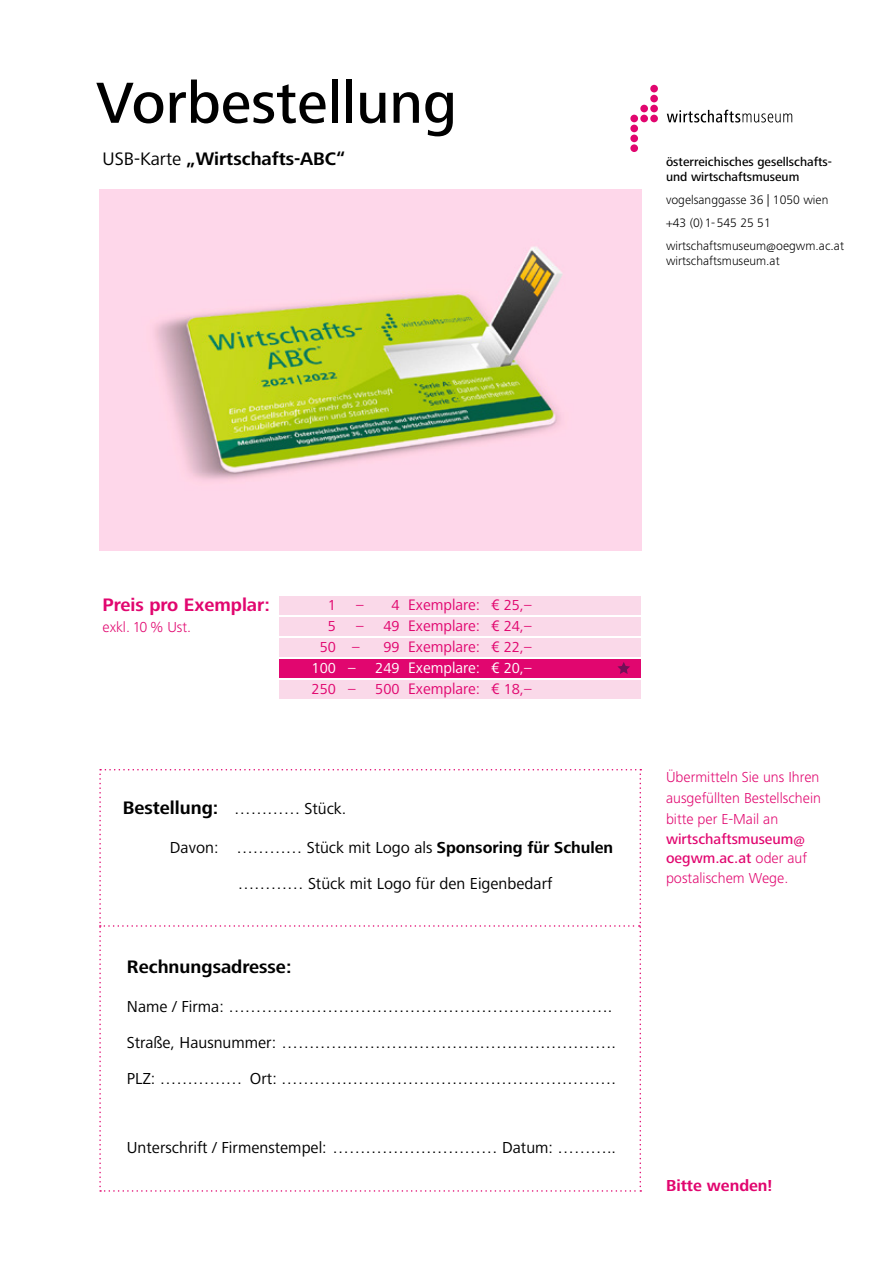
<style>
.page{position:relative;width:893px;height:1263px;background:#fff}
.page>*{position:absolute;margin:0;border:0;box-sizing:border-box;transform-origin:0 0}
.t1{font:500 60px "Frutiger Next LT";color:#000}
.t2{font:700 18.75px "Frutiger Next LT";color:#000}
.t3{font:700 18.75px "Frutiger Next LT";color:#e1066f}
.t4{font:16.5px/36px "Frutiger Next LT";color:#000}
.t5{font:700 16.5px "Frutiger Next LT";color:#e1066f}
.t6{font:15.75px "Frutiger Next LT";color:#e1066f}
.t7{font:15.75px "Frutiger Next LT";color:#fff}
.t8{font:300 15px/21px "Frutiger Next LT";color:#e1066f;text-align:justify}
.t9{font:500 15px/19.5px "Frutiger Next LT";color:#e1066f}
.t10{font:15px "Frutiger Next LT";color:#e1066f}
.t11{font:15px "Frutiger Next LT";color:#fff}
.t12{font:300 12.75px/22.8px "Frutiger Next LT";color:#000}
.t13{font:500 12.75px/15.3px "Frutiger Next LT";color:#000}
.s1{font-weight:400}
.s2{font-size:15px}
.s3{font-weight:400;font-size:16.5px}
.s4{font-weight:700}
.s5{font-weight:300}
</style>
<div class="page">
<svg style="left:99px;top:769px;width:542px;height:423px"></svg>
<img style="left:99px;top:189px;width:542px;height:362px">
<div style="left:279px;top:680px;width:362px;height:19px;background:#fad9e9"></div>
<div style="left:279px;top:659px;width:362px;height:19px;background:#e1066f"></div>
<div style="left:279px;top:638px;width:362px;height:19px;background:#fad9e9"></div>
<div style="left:279px;top:617px;width:362px;height:19px;background:#fad9e9"></div>
<div style="left:279px;top:596px;width:362px;height:19px;background:#fad9e9"></div>
<svg style="left:617px;top:662px;width:13px;height:12px"></svg>
<div style="left:630px;top:115px;width:8px;height:7px;background:#e1066f;border-radius:50%"></div>
<div style="left:630px;top:125px;width:8px;height:7px;background:#e1066f;border-radius:50%"></div>
<div style="left:630px;top:135px;width:8px;height:7px;background:#e1066f;border-radius:50%"></div>
<div style="left:640px;top:115px;width:8px;height:7px;background:#e1066f;border-radius:50%"></div>
<div style="left:650px;top:85px;width:8px;height:7px;background:#e1066f;border-radius:50%"></div>
<div style="left:650px;top:95px;width:8px;height:7px;background:#e1066f;border-radius:50%"></div>
<div style="left:650px;top:105px;width:8px;height:7px;background:#e1066f;border-radius:50%"></div>
<div style="left:650px;top:115px;width:8px;height:7px;background:#e1066f;border-radius:50%"></div>
<div style="left:640px;top:105px;width:8px;height:7px;background:#e1066f;border-radius:50%"></div>
<svg style="left:667px;top:110px;width:125px;height:13px"></svg>
<div style="left:630px;top:144px;width:8px;height:8px;background:#e1066f;border-radius:50%"></div>
<h1 class="t1" style="left:96px;top:69px;width:362px">Vorbestellung</h1>
<p class="t2" style="left:103px;top:148px;width:244px"><span class="s1">USB-Karte</span> „Wirtschafts-ABC“</p>
<p class="t13" style="left:666px;top:154px;width:167px">österreichisches gesellschafts&shy;und wirtschaftsmuseum</p>
<p class="t12" style="left:666px;top:189px;width:180px">vogelsanggasse 36 | 1050 wien +43 (0)1-545 25 51 wirtschaftsmuseum@oegwm.ac.at</p>
<p class="t12" style="left:666px;top:249px;width:115px">wirtschaftsmuseum.at</p>
<p class="t3" style="left:102px;top:594px;width:169px">Preis pro Exemplar:</p>
<p class="t8" style="left:102px;top:616px;width:90px">exkl. 10 % Ust.</p>
<p class="t10" style="left:328px;top:597px;width:10px">1</p>
<p class="t6" style="left:356px;top:596px;width:177px"><span class="s2">– 4</span> Exemplare: € <span class="s2">25,–</span></p>
<p class="t10" style="left:328px;top:618px;width:10px">5</p>
<p class="t6" style="left:356px;top:617px;width:177px"><span class="s2">– 49</span> Exemplare: € <span class="s2">24,–</span></p>
<p class="t10" style="left:320px;top:639px;width:42px">50 –</p>
<p class="t6" style="left:383px;top:638px;width:150px"><span class="s2">99</span> Exemplare: € <span class="s2">22,–</span></p>
<p class="t11" style="left:312px;top:660px;width:46px">100 –</p>
<p class="t7" style="left:375px;top:659px;width:158px"><span class="s2">249</span> Exemplare: € <span class="s2">20,–</span></p>
<p class="t10" style="left:312px;top:681px;width:46px">250 –</p>
<p class="t6" style="left:375px;top:680px;width:158px"><span class="s2">500</span> Exemplare: € <span class="s2">18,–</span></p>
<p class="t2" style="left:123px;top:797px;width:225px">Bestellung: <span class="s3">………… Stück.</span></p>
<p class="t4" style="left:170px;top:830px;width:445px;text-align:center">Davon: ………… Stück mit Logo als <span class="s4">Sponsoring für Schulen </span>………… Stück mit Logo für den Eigenbedarf</p>
<p class="t2" style="left:127px;top:957px;width:166px">Rechnungsadresse:</p>
<p class="t4" style="left:127px;top:989px;width:491px">Name / Firma: …………………………………………………………….<br>Straße, Hausnummer: …………………………………………………….<br>PLZ: …………… Ort: …………………………………………………….</p>
<p class="t4" style="left:127px;top:1130px;width:490px">Unterschrift / Firmenstempel: ………………………… Datum: ………..</p>
<p class="t8" style="left:666px;top:767px;width:156px">Übermitteln Sie uns Ihren ausgefüllten Bestellschein bitte per E-Mail an</p>
<p class="t9" style="left:666px;top:829px;width:143px">wirtschaftsmuseum@ oegwm.ac.at <span class="s5">oder auf postalischem Wege.</span></p>
<p class="t5" style="left:666px;top:1176px;width:108px">Bitte wenden!</p>
</div>
